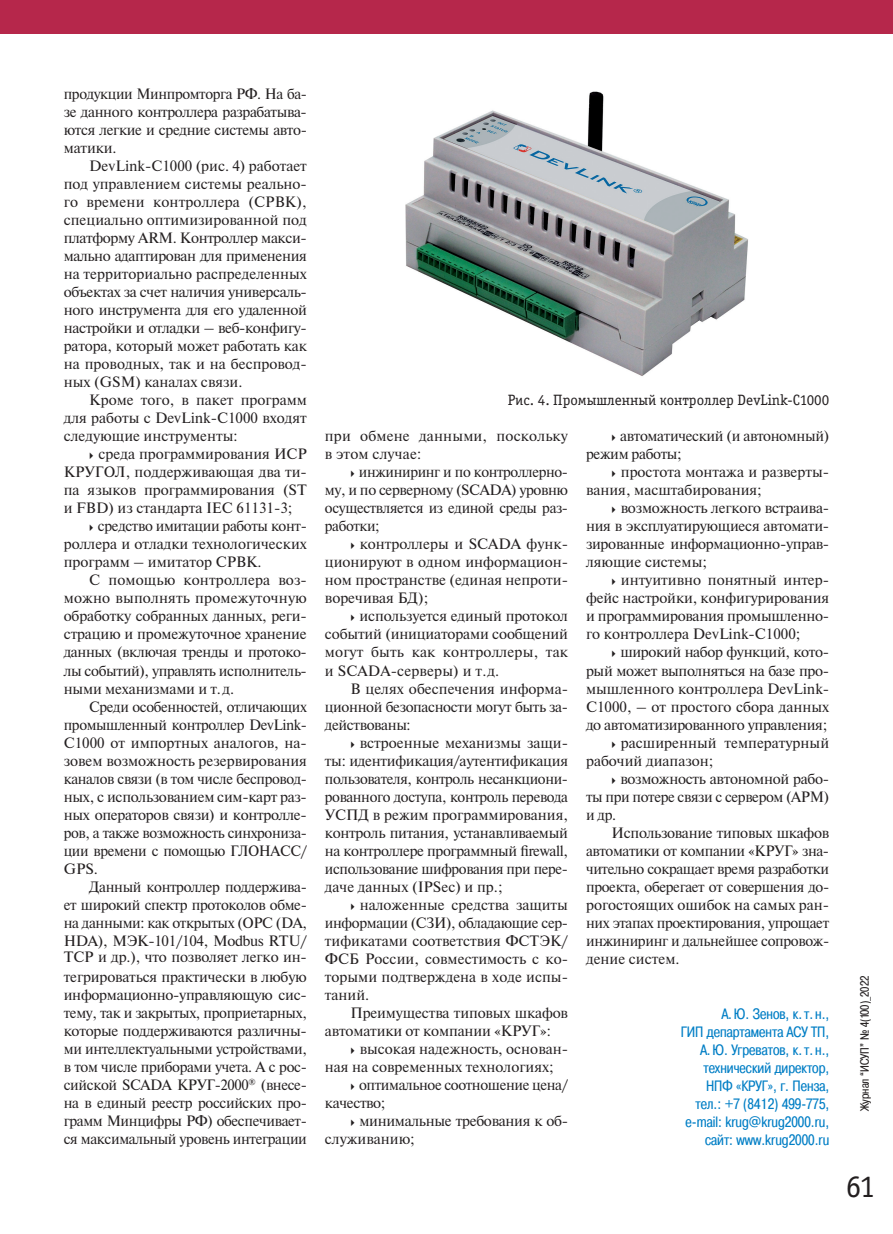
<style>
.page{position:relative;width:893px;height:1234px;background:#fff}
.page>*{position:absolute;margin:0;border:0;box-sizing:border-box;transform-origin:0 0}
.t1{font:31.5px "Officina Serif Book C";color:#231f20}
.t2{font:15px/18px "Newton";letter-spacing:-.02em;color:#231f20;text-align:justify}
.t3{font:15px/18px "Newton";color:#231f20}
.t4{font:15px/18px "Pragmatica Cond C";color:#007ec5;text-align:right}
.t5{font:15px/18px "Newton";letter-spacing:.01em;color:#231f20}
.t6{font:15px "Officina Serif Book C";color:#231f20}
.t7{font:12px "Pragmatica Cond C";color:#231f20}
</style>
<div class="page">
<div style="left:0;top:0;width:893px;height:34px;background:#b6274b"></div>
<img style="left:405px;top:91px;width:343px;height:285px">
<p class="t2" style="left:64px;top:84px;width:245px;text-align:left">продукции Минпромторга РФ. На ба&shy;зе данного контроллера разрабатыва&shy;ются легкие и средние системы авто&shy;матики.</p>
<p class="t2" style="left:64px;top:156px;width:245px;text-indent:26px">DevLink-C1000 (рис. 4) работает под управлением системы реально&shy;го времени контроллера (СРВК), специально оптимизированной под платформу ARM. Контроллер макси&shy;мально адаптирован для применения на территориально распределенных объектах за счет наличия универсаль&shy;ного инструмента для его удаленной настройки и отладки – веб-конфигу&shy;ратора, который может работать как на проводных, так и на беспровод&shy;ных (GSM) каналах связи.</p>
<p class="t2" style="left:64px;top:390px;width:245px;text-indent:26px">Кроме того, в пакет программ для работы с DevLink-C1000 входят следующие инструменты:</p>
<p class="t3" style="left:99px;top:444px;width:210px">среда программирования ИСР</p>
<p class="t3" style="left:64px;top:462px;width:243px">КРУГОЛ, поддерживающая два ти-</p>
<p class="t3" style="left:64px;top:480px;width:245px">па языков программирования (ST</p>
<p class="t3" style="left:64px;top:498px;width:230px">и FBD) из стандарта IEC 61131-3;</p>
<p class="t2" style="left:98px;top:516px;width:210px">средство имитации работы конт-</p>
<p class="t3" style="left:64px;top:534px;width:245px">роллера и отладки технологических</p>
<p class="t3" style="left:64px;top:552px;width:199px">программ – имитатор СРВК.</p>
<p class="t5" style="left:89px;top:570px;width:219px">С помощью контроллера воз-</p>
<p class="t5" style="left:64px;top:588px;width:245px">можно выполнять промежуточную</p>
<p class="t2" style="left:64px;top:606px;width:245px">обработку собранных данных, реги-</p>
<p class="t2" style="left:64px;top:624px;width:245px">страцию и промежуточное хранение</p>
<p class="t2" style="left:64px;top:642px;width:245px">данных (включая тренды и протоко-</p>
<p class="t2" style="left:64px;top:660px;width:245px">лы событий), управлять исполнитель-</p>
<p class="t2" style="left:64px;top:678px;width:172px">ными механизмами и т.д.</p>
<p class="t2" style="left:89px;top:696px;width:219px">Среди особенностей, отличающих</p>
<p class="t2" style="left:64px;top:714px;width:245px">промышленный контроллер DevLink-</p>
<p class="t3" style="left:64px;top:732px;width:245px">C1000 от импортных аналогов, на-</p>
<p class="t3" style="left:64px;top:750px;width:245px">зовем возможность резервирования</p>
<p class="t2" style="left:64px;top:768px;width:245px">каналов связи (в том числе беспровод-</p>
<p class="t2" style="left:64px;top:786px;width:245px">ных, с использованием сим-карт раз-</p>
<p class="t2" style="left:64px;top:804px;width:245px">ных операторов связи) и контролле-</p>
<p class="t2" style="left:64px;top:822px;width:245px">ров, а также возможность синхрониза-</p>
<p class="t2" style="left:64px;top:840px;width:245px">ции времени с помощью ГЛОНАСС/</p>
<p class="t2" style="left:64px;top:858px;width:36px">GPS.</p>
<p class="t2" style="left:89px;top:876px;width:219px">Данный контроллер поддержива-</p>
<p class="t2" style="left:64px;top:894px;width:245px">ет широкий спектр протоколов обме-</p>
<p class="t2" style="left:64px;top:912px;width:245px">на данными: как открытых (OPC (DA,</p>
<p class="t2" style="left:64px;top:930px;width:245px">HDA), МЭК‑101/104, Modbus RTU/</p>
<p class="t2" style="left:64px;top:946px;width:245px;line-height:19.5px">TCP и др.), что позволяет легко ин&shy;тегрироваться практически в любую</p>
<p class="t2" style="left:64px;top:984px;width:245px">информационно-управляющую сис&shy;тему, так и закрытых, проприетарных, которые поддерживаются различны&shy;ми интеллектуальными устройствами, в том числе приборами учета. А с рос&shy;сийской SCADA КРУГ‑2000<sup>®</sup> (внесе&shy;на в единый реестр российских про&shy;грамм Минцифры РФ) обеспечивает&shy;ся максимальный уровень интеграции</p>
<p class="t6" style="left:508px;top:391px;width:323px">Рис. 4. Промышленный контроллер DevLink-C1000</p>
<p class="t5" style="left:325px;top:426px;width:245px">при обмене данными, поскольку в этом случае:</p>
<p class="t2" style="left:325px;top:462px;width:245px;text-indent:34px">инжиниринг и по контроллерно&shy;му, и по серверному (SCADA) уровню осуществляется из единой среды раз&shy;работки;</p>
<p class="t2" style="left:325px;top:534px;width:245px;text-indent:35px">контроллеры и SCADA функ&shy;ционируют в одном информацион&shy;ном пространстве (единая непроти&shy;воречивая БД);</p>
<p class="t2" style="left:325px;top:606px;width:245px;text-indent:35px">используется единый протокол событий (инициаторами сообщений могут быть как контроллеры, так и SCADA-серверы) и т.д.</p>
<p class="t2" style="left:325px;top:678px;width:245px;text-indent:25px">В целях обеспечения информа&shy;ционной безопасности могут быть за&shy;действованы:</p>
<p class="t2" style="left:325px;top:732px;width:245px;text-indent:35px">встроенные механизмы защи&shy;ты: идентификация/аутентификация пользователя, контроль несанкциони&shy;рованного доступа, контроль перевода УСПД в режим программирования, контроль питания, устанавливаемый на контроллере программный firewall, использование шифрования при пере&shy;даче данных (IPSec) и пр.;</p>
<p class="t2" style="left:325px;top:894px;width:245px;text-indent:35px">наложенные средства защиты информации (СЗИ), обладающие сер&shy;тификатами соответствия ФСТЭК/ ФСБ России, совместимость с ко&shy;торыми подтверждена в ходе испы&shy;таний.</p>
<p class="t2" style="left:325px;top:1002px;width:245px;text-indent:26px">Преимущества типовых шкафов автоматики от компании «КРУГ»:</p>
<p class="t3" style="left:360px;top:1038px;width:210px">высокая надежность, основан-</p>
<p class="t3" style="left:325px;top:1056px;width:230px">ная на современных технологиях;</p>
<p class="t2" style="left:359px;top:1074px;width:210px">оптимальное соотношение цена/</p>
<p class="t2" style="left:325px;top:1092px;width:62px">качество;</p>
<p class="t2" style="left:359px;top:1110px;width:210px">минимальные требования к об-</p>
<p class="t3" style="left:325px;top:1128px;width:91px">служиванию;</p>
<p class="t2" style="left:586px;top:426px;width:245px;text-indent:34px">автоматический (и автономный) режим работы;</p>
<p class="t3" style="left:586px;top:462px;width:245px;text-indent:35px">простота монтажа и разверты&shy;вания, масштабирования;</p>
<p class="t2" style="left:586px;top:498px;width:245px;text-indent:35px">возможность легкого встраива&shy;ния в эксплуатирующиеся автомати&shy;зированные информационно-управ&shy;ляющие системы;</p>
<p class="t2" style="left:586px;top:570px;width:245px;text-indent:35px">интуитивно понятный интер&shy;фейс настройки, конфигурирования и программирования промышленно&shy;го контроллера DevLink-C1000;</p>
<p class="t2" style="left:620px;top:642px;width:210px">широкий набор функций, кото-</p>
<p class="t2" style="left:586px;top:660px;width:245px">рый может выполняться на базе про-</p>
<p class="t3" style="left:586px;top:678px;width:245px">мышленного контроллера DevLink-</p>
<p class="t3" style="left:586px;top:696px;width:245px">C1000, – от простого сбора данных</p>
<p class="t2" style="left:586px;top:714px;width:243px">до автоматизированного управления;</p>
<p class="t3" style="left:621px;top:732px;width:210px">расширенный температурный</p>
<p class="t3" style="left:586px;top:750px;width:129px">рабочий диапазон;</p>
<p class="t2" style="left:620px;top:768px;width:210px">возможность автономной рабо-</p>
<p class="t2" style="left:586px;top:786px;width:245px">ты при потере связи с сервером (АРМ)</p>
<p class="t2" style="left:586px;top:804px;width:32px">и др.</p>
<p class="t2" style="left:612px;top:822px;width:219px">Использование типовых шкафов</p>
<p class="t2" style="left:586px;top:840px;width:245px">автоматики от компании «КРУГ» зна-</p>
<p class="t2" style="left:586px;top:858px;width:245px">чительно сокращает время разработки</p>
<p class="t2" style="left:586px;top:876px;width:245px">проекта, оберегает от совершения до-</p>
<p class="t3" style="left:586px;top:894px;width:245px">рогостоящих ошибок на самых ран-</p>
<p class="t2" style="left:586px;top:912px;width:245px">них этапах проектирования, упрощает</p>
<p class="t2" style="left:586px;top:930px;width:245px">инжиниринг и дальнейшее сопровож-</p>
<p class="t3" style="left:586px;top:948px;width:95px">дение систем.</p>
<p class="t4" style="left:681px;top:1004px;width:150px">А.Ю. Зенов, к.т. н.,<br>ГИП департамента АСУ ТП,<br>А.Ю. Угреватов, к.т. н., технический директор,<br>НПФ «КРУГ», г. Пенза, тел.: +7 (8412) 499-775, e‑mail: krug@krug2000.ru, сайт: www.krug2000.ru</p>
<p class="t7" style="left:858px;top:1110px;width:137px;rotate:-90deg">Журнал “ИСУП” № 4(100)_2022</p>
<h1 class="t1" style="left:846px;top:1168px;width:31px">61</h1>
</div>
